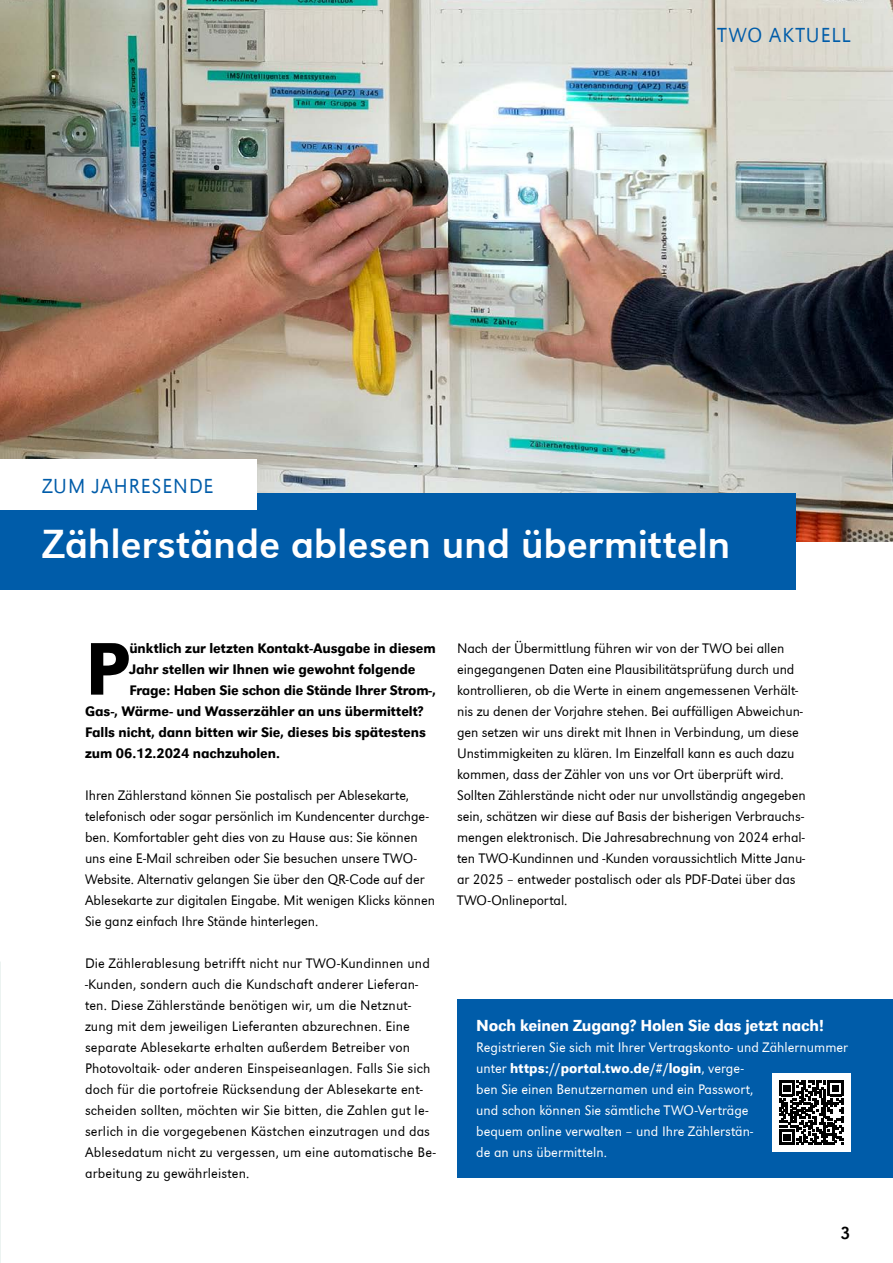
<style>
.page{position:relative;width:893px;height:1263px;background:#fff}
.page>*{position:absolute;margin:0;border:0;box-sizing:border-box;transform-origin:0 0}
.t1{font:500 77.25px "URW Grotesk";color:#000}
.t2{font:42px "URW Grotesk";letter-spacing:-.005em;color:#fff}
.t3{font:300 21px "URW Grotesk";letter-spacing:.05em;color:#005ca9;scale:.96 1}
.t4{font:18px "URW Grotesk";color:#000}
.t5{font:500 16.5px "URW Grotesk";letter-spacing:-.01em;color:#fff}
.t6{font:300 14.25px/21px "URW Grotesk";letter-spacing:-.005em;color:#000}
.t7{font:500 14.25px "URW Grotesk";letter-spacing:-.005em;color:#000}
.t8{font:300 14.25px/21px "URW Grotesk";color:#fff}
.s1{font-weight:500}
</style>
<div class="page">
<img style="left:0;top:0;width:893px;height:541px">
<div style="left:0;top:493px;width:795px;height:96px;background:#005ca9"></div>
<div style="left:0;top:459px;width:256px;height:51px;background:#fff"></div>
<div style="left:457px;top:999px;width:436px;height:179px;background:#005ca9"></div>
<img style="left:0;top:127px;width:1px;height:378px">
<div style="left:772px;top:1074px;width:78px;height:78px;background:#fff"></div>
<svg style="left:779px;top:1081px;width:64px;height:64px"></svg>
<h3 class="t3" style="left:43px;top:474px;width:180px">ZUM JAHRESENDE</h3>
<h3 class="t3" style="left:718px;top:23px;width:140px">TWO AKTUELL</h3>
<h2 class="t2" style="left:43px;top:513px;width:689px">Zählerstände ablesen und übermitteln</h2>
<h1 class="t1" style="left:85px;top:624px;width:47px">P</h1>
<p class="t7" style="left:129px;top:639px;width:308px">ünktlich zur letzten Kontakt-Ausgabe in diesem</p>
<p class="t7" style="left:129px;top:660px;width:288px">Jahr stellen wir Ihnen wie gewohnt folgende</p>
<p class="t7" style="left:129px;top:681px;width:308px">Frage: Haben Sie schon die Stände Ihrer Strom-,</p>
<p class="t7" style="left:85px;top:702px;width:340px">Gas-, Wärme- und Wasserzähler an uns übermittelt?</p>
<p class="t7" style="left:85px;top:723px;width:342px">Falls nicht, dann bitten wir Sie, dieses bis spätestens</p>
<p class="t7" style="left:85px;top:744px;width:196px">zum 06.12.2024 nachzuholen.</p>
<p class="t6" style="left:85px;top:784px;width:352px">Ihren Zählerstand können Sie postalisch per Ablesekarte, telefonisch oder sogar persönlich im Kundencenter durchge&shy;ben. Komfortabler geht dies von zu Hause aus: Sie können uns eine E-Mail schreiben oder Sie besuchen unsere TWO-Website. Alternativ gelangen Sie über den QR-Code auf der Ablesekarte zur digitalen Eingabe. Mit wenigen Klicks können Sie ganz einfach Ihre Stände hinterlegen.</p>
<p class="t6" style="left:85px;top:952px;width:352px">Die Zählerablesung betrifft nicht nur TWO-Kundinnen und -Kunden, sondern auch die Kundschaft anderer Lieferan&shy;ten. Diese Zählerstände benötigen wir, um die Netznut&shy;zung mit dem jeweiligen Lieferanten abzurechnen. Eine separate Ablesekarte erhalten außerdem Betreiber von Photovoltaik- oder anderen Einspeiseanlagen. Falls Sie sich doch für die portofreie Rücksendung der Ablesekarte ent&shy;scheiden sollten, möchten wir Sie bitten, die Zahlen gut le&shy;serlich in die vorgegebenen Kästchen einzutragen und das Ablesedatum nicht zu vergessen, um eine automatische Be&shy;arbeitung zu gewährleisten.</p>
<p class="t6" style="left:457px;top:637px;width:350px">Nach der Übermittlung führen wir von der TWO bei allen eingegangenen Daten eine Plausibilitätsprüfung durch und kontrollieren, ob die Werte in einem angemessenen Verhält&shy;nis zu denen der Vorjahre stehen. Bei auffälligen Abweichun&shy;gen setzen wir uns direkt mit Ihnen in Verbindung, um diese Unstimmigkeiten zu klären. Im Einzelfall kann es auch dazu kommen, dass der Zähler von uns vor Ort überprüft wird.<br>Sollten Zählerstände nicht oder nur unvollständig angegeben sein, schätzen wir diese auf Basis der bisherigen Verbrauchs&shy;mengen elektronisch. Die Jahresabrechnung von 2024 erhal&shy;ten TWO-Kundinnen und -Kunden voraussichtlich Mitte Janu&shy;ar 2025 – entweder postalisch oder als PDF-Datei über das TWO-Onlineportal.</p>
<p class="t5" style="left:476px;top:1016px;width:349px">Noch keinen Zugang? Holen Sie das jetzt nach!</p>
<p class="t8" style="left:476px;top:1036px;width:373px">Registrieren Sie sich mit Ihrer Vertragskonto- und Zählernummer unter <span class="s1">https://portal.two.de/#/login</span>, verge-<br>ben Sie einen Benutzernamen und ein Passwort,<br>und schon können Sie sämtliche TWO-Verträge<br>bequem online verwalten – und Ihre Zählerstän-<br>de an uns übermitteln.</p>
<p class="t4" style="left:840px;top:1220px;width:12px">3</p>
</div>
